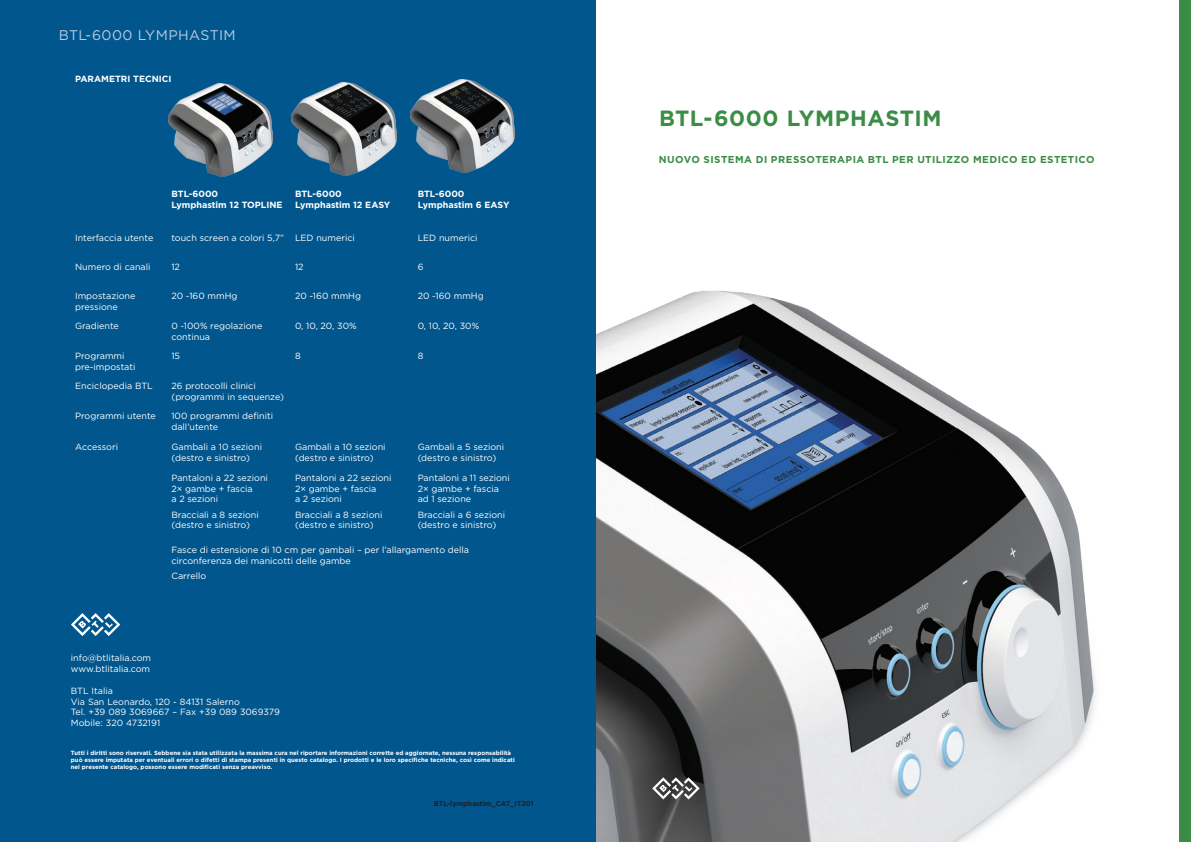
<style>
.page{position:relative;width:1191px;height:842px;background:#fff}
.page>*{position:absolute;margin:0;border:0;box-sizing:border-box;transform-origin:0 0}
.t1{font:700 22px "Gotham";letter-spacing:.025em;color:#3b8c45}
.t2{font:14px "Gotham";letter-spacing:.025em;color:#bacbe1}
.t3{font:700 10px "Gotham";letter-spacing:.035em;color:#3b8c45}
.t4{font:9px/10.8px "Gotham";color:#fff}
.t5{font:700 9px/10.8px "Gotham";color:#fff}
.t6{font:700 7px "Gotham";color:#231f20}
.t7{font:700 6px/7.2px "Gotham";color:#fff}
</style>
<div class="page">
<img style="left:595px;top:210px;width:501px;height:632px">
<div style="left:0;top:0;width:595px;height:842px;background:#00568d"></div>
<svg style="left:652px;top:777px;width:47px;height:22px"></svg>
<div style="left:1179px;top:0;width:12px;height:842px;background:#3b8c45"></div>
<svg style="left:71px;top:613px;width:49px;height:23px"></svg>
<img style="left:292px;top:82px;width:104px;height:94px">
<img style="left:168px;top:83px;width:104px;height:94px">
<img style="left:410px;top:79px;width:104px;height:94px">
<h2 class="t2" style="left:59px;top:26px;width:108px">BTL-6000 Lymphastim</h2>
<p class="t5" style="left:75px;top:73px;width:96px">PARAM ETRI TECNICI</p>
<p class="t5" style="left:171px;top:188px;width:113px">BTL-6000<br>Lymphastim 12 TOPLI NE</p>
<p class="t5" style="left:295px;top:188px;width:84px">BTL-6000<br>Lymphastim 12 EASY</p>
<p class="t5" style="left:418px;top:188px;width:81px">BTL-6000<br>Lymphastim 6 EASY</p>
<p class="t4" style="left:75px;top:233px;width:80px">Interfaccia utente</p>
<p class="t4" style="left:171px;top:233px;width:185px">touch screen a colori 5,7” LED numerici</p>
<p class="t4" style="left:418px;top:233px;width:61px">LED numerici</p>
<p class="t4" style="left:75px;top:261px;width:77px">Numero di canali</p>
<p class="t4" style="left:171px;top:261px;width:10px">12</p>
<p class="t4" style="left:295px;top:261px;width:10px">12</p>
<p class="t4" style="left:418px;top:261px;width:7px">6</p>
<p class="t4" style="left:75px;top:290px;width:62px">Impostazione pressione</p>
<p class="t4" style="left:171px;top:290px;width:68px">20 -160 mmHg</p>
<p class="t4" style="left:295px;top:290px;width:68px">20 -160 mmHg</p>
<p class="t4" style="left:418px;top:290px;width:68px">20 -160 mmHg</p>
<p class="t4" style="left:75px;top:320px;width:45px">Gradiente</p>
<p class="t4" style="left:171px;top:320px;width:93px">0 -100% regolazione continua</p>
<p class="t4" style="left:295px;top:320px;width:63px">0, 10, 20, 30%</p>
<p class="t4" style="left:418px;top:320px;width:63px">0, 10, 20, 30%</p>
<p class="t4" style="left:75px;top:350px;width:62px">Programmi pre-impostati</p>
<p class="t4" style="left:171px;top:350px;width:10px">15</p>
<p class="t4" style="left:295px;top:350px;width:7px">8</p>
<p class="t4" style="left:418px;top:350px;width:7px">8</p>
<p class="t4" style="left:75px;top:380px;width:79px">Enciclopedia BTL</p>
<p class="t4" style="left:171px;top:380px;width:114px">26 protocolli clinici (programmi in sequenze)</p>
<p class="t4" style="left:75px;top:410px;width:82px">Programmi utente</p>
<p class="t4" style="left:171px;top:410px;width:103px">100 programmi definiti dall’utente</p>
<p class="t4" style="left:75px;top:442px;width:44px">Accessori</p>
<p class="t4" style="left:171px;top:442px;width:92px">Gambali a 10 sezioni (destro e sinistro)</p>
<p class="t4" style="left:295px;top:442px;width:92px">Gambali a 10 sezioni (destro e sinistro)</p>
<p class="t4" style="left:418px;top:442px;width:88px">Gambali a 5 sezioni (destro e sinistro)</p>
<p class="t4" style="left:171px;top:472px;width:98px">Pantaloni a 22 sezioni<br>2× gambe + fascia<br>a 2 sezioni</p>
<p class="t4" style="left:295px;top:472px;width:98px">Pantaloni a 22 sezioni<br>2× gambe + fascia<br>a 2 sezioni</p>
<p class="t4" style="left:418px;top:472px;width:94px">Pantaloni a 11 sezioni<br>2× gambe + fascia ad 1 sezione</p>
<p class="t4" style="left:171px;top:509px;width:89px">Bracciali a 8 sezioni (destro e sinistro)</p>
<p class="t4" style="left:295px;top:509px;width:89px">Bracciali a 8 sezioni (destro e sinistro)</p>
<p class="t4" style="left:418px;top:509px;width:89px">Bracciali a 6 sezioni (destro e sinistro)</p>
<p class="t4" style="left:171px;top:544px;width:299px">Fasce di estensione di 10 cm per gambali – per l’allargamento della circonferenza dei manicotti delle gambe</p>
<p class="t4" style="left:171px;top:570px;width:36px">Carrello</p>
<p class="t4" style="left:71px;top:653px;width:82px">info@btlitalia.com www.btlitalia.com</p>
<p class="t4" style="left:71px;top:685px;width:210px">BTL Italia<br>Via San Leonardo, 120 - 84131 Salerno<br>Tel. +39 089 3069667 – Fax +39 089 3069379<br>Mobile: 320 4732191</p>
<p class="t7" style="left:71px;top:749px;width:445px">Tutti i diritti sono riservati. Sebbene sia stata utilizzata la massima cura nel riportare informazioni corrette ed aggiornate, nessuna responsabilità può essere imputata per eventuali errori o difetti di stampa presenti in questo catalogo. I prodotti e le loro specifiche tecniche, così come indicati nel presente catalogo, possono essere modificati senza preavviso.</p>
<p class="t6" style="left:434px;top:799px;width:102px">BTL-lymphastim_CAT_I T201</p>
<h1 class="t1" style="left:659px;top:104px;width:284px">BTL-6000 Lymphastim</h1>
<p class="t3" style="left:659px;top:153px;width:86px">NUOVO SISTEMA</p>
<p class="t3" style="left:755px;top:153px;width:90px">DI PRESSOTERAPIA</p>
<p class="t3" style="left:868px;top:153px;width:228px">BTL PER UTI LI ZZO M EDI CO ED ESTETI CO</p>
</div>
